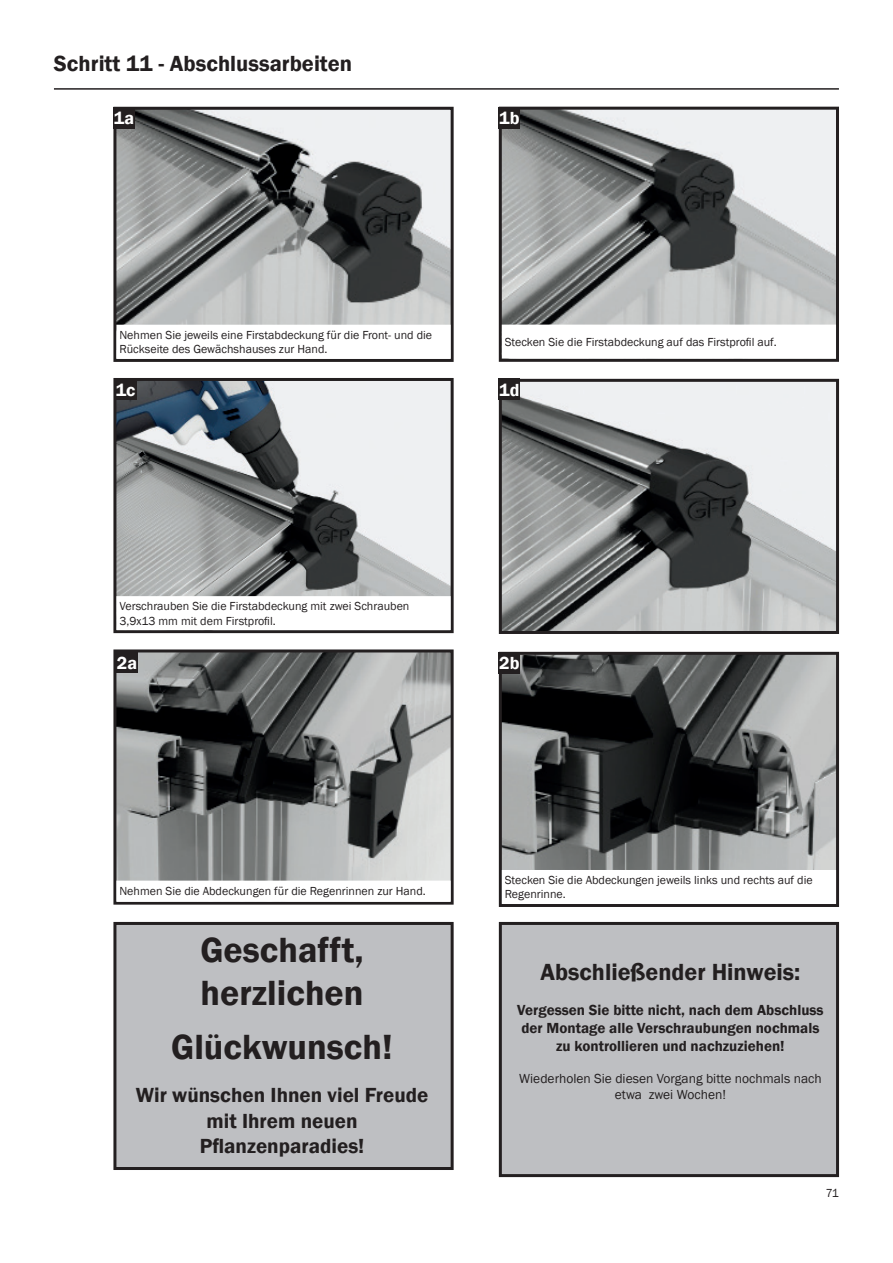
<style>
.page{position:relative;width:893px;height:1263px;background:#fff}
.page>*{position:absolute;margin:0;border:0;box-sizing:border-box;transform-origin:0 0}
.t1{font:600 36px/43.2px "Franklin Gothic";color:#231f20}
.t2{font:600 24px "Franklin Gothic";color:#231f20}
.t3{font:600 22.5px "Franklin Gothic";color:#231f20}
.t4{font:600 21px/25.2px "Franklin Gothic";color:#231f20;text-align:center}
.t5{font:600 18px "Franklin Gothic";color:#fff}
.t6{font:600 15px/18px "Franklin Gothic";color:#231f20;text-align:center}
.t7{font:13.5px/16.2px "Franklin Gothic";color:#231f20;text-align:center}
.t8{font:12px/14.4px "Franklin Gothic";color:#231f20}
</style>
<div class="page">
<img style="left:117px;top:111px;width:333px;height:214px">
<div style="left:113px;top:107px;width:341px;height:255px;border:3px solid #231f20"></div>
<img style="left:503px;top:111px;width:332px;height:214px">
<div style="left:499px;top:107px;width:340px;height:255px;border:3px solid #231f20"></div>
<img style="left:117px;top:653px;width:333px;height:228px">
<div style="left:113px;top:649px;width:341px;height:256px;border:3px solid #231f20"></div>
<img style="left:503px;top:656px;width:332px;height:214px">
<div style="left:499px;top:652px;width:340px;height:255px;border:3px solid #231f20"></div>
<hr style="left:54px;top:88px;width:785px;height:2px;background:#231f20">
<div style="left:116px;top:881px;width:335px;height:21px;border:3px solid #fff"></div>
<div style="left:502px;top:325px;width:334px;height:34px;border:3px solid #fff"></div>
<img style="left:117px;top:382px;width:333px;height:214px">
<div style="left:113px;top:378px;width:341px;height:255px;border:3px solid #231f20"></div>
<img style="left:503px;top:383px;width:332px;height:247px">
<div style="left:499px;top:379px;width:340px;height:255px;border:3px solid #231f20"></div>
<div style="left:115px;top:923px;width:337px;height:245px;background:#bebfc2"></div>
<div style="left:113px;top:922px;width:341px;height:248px;border:3px solid #231f20"></div>
<div style="left:113px;top:107px;width:22px;height:21px;background:#231f20"></div>
<div style="left:499px;top:107px;width:21px;height:21px;background:#231f20"></div>
<div style="left:115px;top:379px;width:21px;height:21px;background:#231f20"></div>
<div style="left:499px;top:379px;width:21px;height:21px;background:#231f20"></div>
<div style="left:116px;top:652px;width:22px;height:21px;background:#231f20"></div>
<div style="left:499px;top:652px;width:21px;height:21px;background:#231f20"></div>
<div style="left:500px;top:923px;width:337px;height:252px;background:#bebfc2"></div>
<div style="left:499px;top:922px;width:340px;height:255px;border:3px solid #231f20"></div>
<h3 class="t3" style="left:54px;top:50px;width:300px">Schritt 11 - Abschlussarbeiten</h3>
<h3 class="t5" style="left:114px;top:107px;width:22px">1a</h3>
<h3 class="t5" style="left:499px;top:107px;width:22px">1b</h3>
<p class="t8" style="left:119px;top:328px;width:314px">Nehmen Sie jeweils eine Firstabdeckung für die Front- und die<br>Rückseite des Gewächshauses zur Hand.</p>
<p class="t8" style="left:505px;top:335px;width:274px">Stecken Sie die Firstabdeckung auf das Firstprofil auf.</p>
<h3 class="t5" style="left:116px;top:379px;width:21px">1c</h3>
<h3 class="t5" style="left:499px;top:379px;width:22px">1d</h3>
<p class="t8" style="left:119px;top:599px;width:292px">Verschrauben Sie die Firstabdeckung mit zwei Schrauben<br>3,9x13 mm mit dem Firstprofil.</p>
<h3 class="t5" style="left:117px;top:652px;width:22px">2a</h3>
<h3 class="t5" style="left:499px;top:652px;width:22px">2b</h3>
<p class="t8" style="left:119px;top:884px;width:308px">Nehmen Sie die Abdeckungen für die Regenrinnen zur Hand.</p>
<p class="t8" style="left:505px;top:873px;width:309px">Stecken Sie die Abdeckungen jeweils links und rechts auf die<br>Regenrinne.</p>
<h1 class="t1" style="left:200px;top:929px;width:165px">Geschafft, herzlichen</h1>
<h1 class="t1" style="left:171px;top:1026px;width:223px">Glückwunsch!</h1>
<h3 class="t4" style="left:136px;top:1083px;width:294px">Wir wünschen Ihnen viel Freude mit Ihrem neuen<br>Pflanzenparadies!</h3>
<h2 class="t2" style="left:540px;top:957px;width:261px">Abschließender Hinweis:</h2>
<p class="t6" style="left:517px;top:1001px;width:308px">Vergessen Sie bitte nicht, nach dem Abschluss der Montage alle Verschraubungen nochmals zu kontrollieren und nachzuziehen!</p>
<p class="t7" style="left:519px;top:1070px;width:304px">Wiederholen Sie diesen Vorgang bitte nochmals nach etwa zwei Wochen!</p>
<p class="t8" style="left:826px;top:1186px;width:15px">71</p>
</div>
